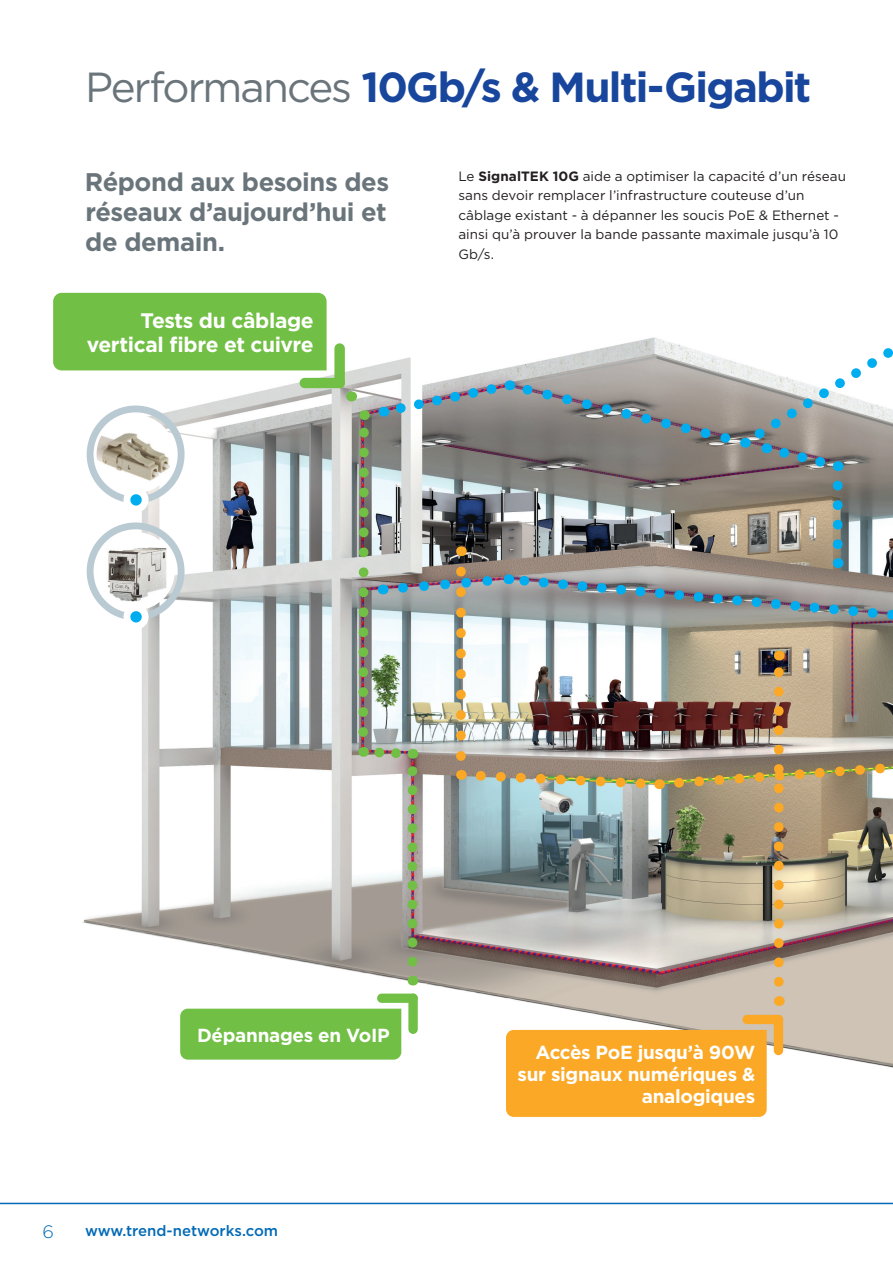
<style>
.page{position:relative;width:893px;height:1263px;background:#fff}
.page>*{position:absolute;margin:0;border:0;box-sizing:border-box;transform-origin:0 0}
.t1{font:700 42px "Gotham";letter-spacing:-.04em;color:#18469d}
.Body{font:700 25.5px/30px "Gotham";letter-spacing:-.02em;color:#6a757b;text-align:justify}
.t2{font:700 21px/24px "Gotham";letter-spacing:-.02em;color:#fff;text-align:right}
.t3{font:700 18.9px/21.6px "Gotham";letter-spacing:-.015em;color:#fff;text-align:right}
.t4{font:300 18px "Gotham";color:#016ab6}
.t5{font:500 15px "Gotham";color:#016ab6}
.t6{font:13.5px/19.5px "Gotham";color:#231f20}
.s1{font-weight:400;color:#6a757b}
.s2{font-weight:700}
</style>
<div class="page">
<img style="left:59px;top:292px;width:834px;height:776px">
<div style="left:506px;top:1030px;width:261px;height:87px;background:#faa825"></div>
<div style="left:774px;top:1015px;width:9px;height:40px;background:#faa825;border-radius:5px"></div>
<div style="left:742px;top:1015px;width:41px;height:9px;background:#faa825;border-radius:5px"></div>
<div style="left:53px;top:293px;width:274px;height:77px;background:#71bf44"></div>
<div style="left:334px;top:343px;width:11px;height:45px;background:#71bf44;border-radius:5px"></div>
<div style="left:300px;top:378px;width:45px;height:10px;background:#71bf44;border-radius:5px"></div>
<div style="left:180px;top:1009px;width:221px;height:50px;background:#71bf44"></div>
<div style="left:408px;top:993px;width:10px;height:41px;background:#71bf44;border-radius:5px"></div>
<div style="left:377px;top:993px;width:41px;height:10px;background:#71bf44;border-radius:5px"></div>
<div style="left:87px;top:405px;width:98px;height:98px;border:7px solid #bacad2;border-radius:50%"></div>
<svg style="left:123px;top:491px;width:26px;height:21px"></svg>
<div style="left:97px;top:415px;width:78px;height:78px;background:#fff;border-radius:50%"></div>
<img style="left:97px;top:415px;width:78px;height:69px">
<div style="left:87px;top:522px;width:98px;height:98px;border:7px solid #bacad2;border-radius:50%"></div>
<svg style="left:123px;top:608px;width:26px;height:21px"></svg>
<div style="left:97px;top:532px;width:78px;height:78px;background:#fff;border-radius:50%"></div>
<img style="left:103px;top:547px;width:63px;height:54px">
<img style="left:338px;top:328px;width:555px;height:657px">
<hr style="left:0;top:1203px;width:893px;height:1px;background:#016ab6">
<h2 class="t1" style="left:85px;top:59px;width:728px"><span class="s1">Performances</span> 10Gb/s &amp; Multi-Gigabit</h2>
<p class="Body" style="left:85px;top:166px;width:306px">Répond aux besoins des réseaux d’aujourd’hui et de demain.</p>
<h1 class="t6" style="left:458px;top:166px;width:389px">Le <span class="s2">SignalTEK 10G</span> aide a optimiser la capacité d’un réseau sans devoir remplacer l’infrastructure couteuse d’un câblage existant - à dépanner les soucis PoE &amp; Ethernet - ainsi qu’à prouver la bande passante maximale jusqu’à 10<br>Gb/s.</h1>
<h2 class="t2" style="left:87px;top:308px;width:229px">Tests du câblage vertical fibre et cuivre</h2>
<h2 class="t3" style="left:197px;top:1024px;width:194px">Dépannages en VoIP</h2>
<h3 class="t4" style="left:43px;top:1220px;width:13px">6</h3>
<p class="t5" style="left:85px;top:1221px;width:195px">www.trend-networks.com</p>
<h2 class="t3" style="left:517px;top:1042px;width:239px">Accès PoE jusqu’à 90W sur signaux numériques &amp; analogiques</h2>
</div>
